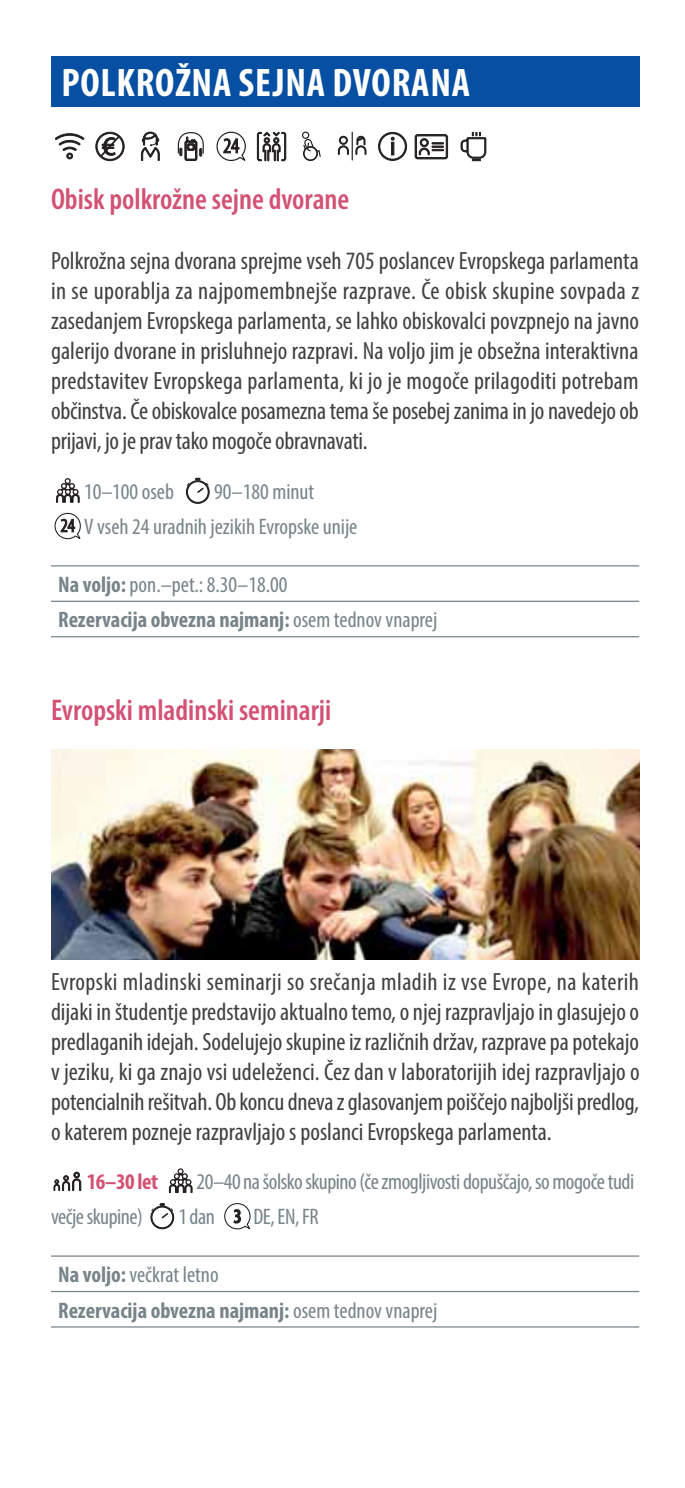
<style>
.page{position:relative;width:685px;height:1488px;background:#fff}
.page>*{position:absolute;margin:0;border:0;box-sizing:border-box;transform-origin:0 0}
.t1{font:700 condensed 40px "Myriad Pro";letter-spacing:.02em;color:#fff}
.t2{font:600 condensed 30px "Myriad Pro";color:#d35274}
.t3{font:condensed 25px/30px "Myriad Pro";letter-spacing:-.01em;color:#404041;text-align:justify}
.t4{font:condensed 22.5px/35.2px "Myriad Pro";color:#78848a}
.t5{font:condensed 22.5px "Myriad Pro";letter-spacing:-.02em;color:#78848a}
.t6{font:700 condensed 22.5px/35.5px "Myriad Pro";color:#78848a}
.t7{font:700 condensed 22.5px "Myriad Pro";letter-spacing:-.02em;color:#d35274}
.s1{font-weight:700}
.s2{font-weight:400}
</style>
<div class="page">
<div style="left:51px;top:56px;width:588px;height:50px;background:#064fa2"></div>
<svg style="left:379px;top:132px;width:28px;height:28px"></svg>
<div style="left:380px;top:133px;width:26px;height:26px;border:1px solid #231f20;border-radius:50%"></div>
<div style="left:378px;top:132px;width:29px;height:29px;border:1px solid #231f20;border-radius:50%"></div>
<svg style="left:461px;top:132px;width:25px;height:29px"></svg>
<svg style="left:338px;top:132px;width:28px;height:28px"></svg>
<div style="left:415px;top:134px;width:33px;height:25px;border:1px solid #231f20;border-radius:3px"></div>
<svg style="left:415px;top:135px;width:33px;height:24px"></svg>
<svg style="left:257px;top:132px;width:29px;height:29px"></svg>
<div style="left:302px;top:132px;width:7px;height:7px;border:1px solid #221f20;border-radius:50%"></div>
<svg style="left:302px;top:137px;width:19px;height:24px"></svg>
<svg style="left:216px;top:131px;width:30px;height:30px"></svg>
<svg style="left:177px;top:132px;width:27px;height:29px"></svg>
<svg style="left:141px;top:132px;width:18px;height:29px"></svg>
<svg style="left:96px;top:132px;width:28px;height:29px"></svg>
<svg style="left:55px;top:133px;width:29px;height:26px"></svg>
<svg style="left:56px;top:478px;width:23px;height:24px"></svg>
<div style="left:186px;top:480px;width:23px;height:24px;border:1px solid #221f20;border-radius:50%"></div>
<svg style="left:186px;top:478px;width:24px;height:25px"></svg>
<svg style="left:54px;top:512px;width:27px;height:28px"></svg>
<hr style="left:51px;top:565px;width:588px;height:1px;background:#78848a">
<hr style="left:51px;top:600px;width:588px;height:2px;background:#78848a">
<hr style="left:51px;top:636px;width:588px;height:1px;background:#78848a">
<svg style="left:54px;top:1172px;width:27px;height:18px"></svg>
<svg style="left:169px;top:1168px;width:23px;height:24px"></svg>
<div style="left:151px;top:1205px;width:23px;height:24px;border:1px solid #221f20;border-radius:50%"></div>
<svg style="left:150px;top:1203px;width:24px;height:25px"></svg>
<svg style="left:224px;top:1203px;width:27px;height:27px"></svg>
<hr style="left:51px;top:1290px;width:588px;height:2px;background:#78848a">
<hr style="left:51px;top:1326px;width:588px;height:1px;background:#78848a">
<hr style="left:51px;top:1255px;width:588px;height:1px;background:#78848a">
<img style="left:51px;top:749px;width:588px;height:210px">
<h1 class="t1" style="left:61px;top:68px;width:410px">POLKROŽNA SEJNA DVORANA</h1>
<p class="t2" style="left:51px;top:188px;width:300px">Obisk polkrožne sejne dvorane</p>
<p class="t3" style="left:51px;top:248px;width:590px">Polkrožna sejna dvorana sprejme vseh 705 poslancev Evropskega parlamenta in se uporablja za najpomembnejše razprave. Če obisk skupine sovpada z zasedanjem Evropskega parlamenta, se lahko obiskovalci povzpnejo na javno galerijo dvorane in prisluhnejo razpravi. Na voljo jim je obsežna interaktivna predstavitev Evropskega parlamenta, ki jo je mogoče prilagoditi potrebam občinstva. Če obiskovalce posamezna tema še posebej zanima in jo navedejo ob prijavi, jo je prav tako mogoče obravnavati.</p>
<p class="t4" style="left:84px;top:476px;width:91px">10–100 oseb</p>
<p class="t4" style="left:84px;top:476px;width:275px;text-indent:130px">90–180 minut<br>V vseh 24 uradnih jezikih Evropske unije</p>
<p class="t4" style="left:58px;top:569px;width:381px"><span class="s1">Na voljo:</span> pon.–pet.: 8.30–18.00<br><span class="s1">Rezervacija obvezna najmanj:</span> osem tednov vnaprej</p>
<p class="t2" style="left:51px;top:698px;width:282px">Evropski mladinski seminarji</p>
<p class="t3" style="left:51px;top:968px;width:590px">Evropski mladinski seminarji so srečanja mladih iz vse Evrope, na katerih dijaki in študentje predstavijo aktualno temo, o njej razpravljajo in glasujejo o predlaganih idejah. Sodelujejo skupine iz različnih držav, razprave pa potekajo v jeziku, ki ga znajo vsi udeleženci. Čez dan v laboratorijih idej razpravljajo o potencialnih rešitvah. Ob koncu dneva z glasovanjem poiščejo najboljši predlog, o katerem pozneje razpravljajo s poslanci Evropskega parlamenta.</p>
<p class="t7" style="left:87px;top:1173px;width:73px">16–30 let</p>
<p class="t5" style="left:197px;top:1173px;width:439px">20–40 na šolsko skupino (če zmogljivosti dopuščajo, so mogoče tudi</p>
<p class="t5" style="left:51px;top:1208px;width:93px">večje skupine)</p>
<p class="t5" style="left:178px;top:1208px;width:38px">1 dan</p>
<p class="t5" style="left:253px;top:1208px;width:67px">DE, EN, FR</p>
<p class="t6" style="left:58px;top:1259px;width:381px">Na voljo: <span class="s2">večkrat letno<br></span>Rezervacija obvezna najmanj: <span class="s2">osem tednov vnaprej</span></p>
</div>
